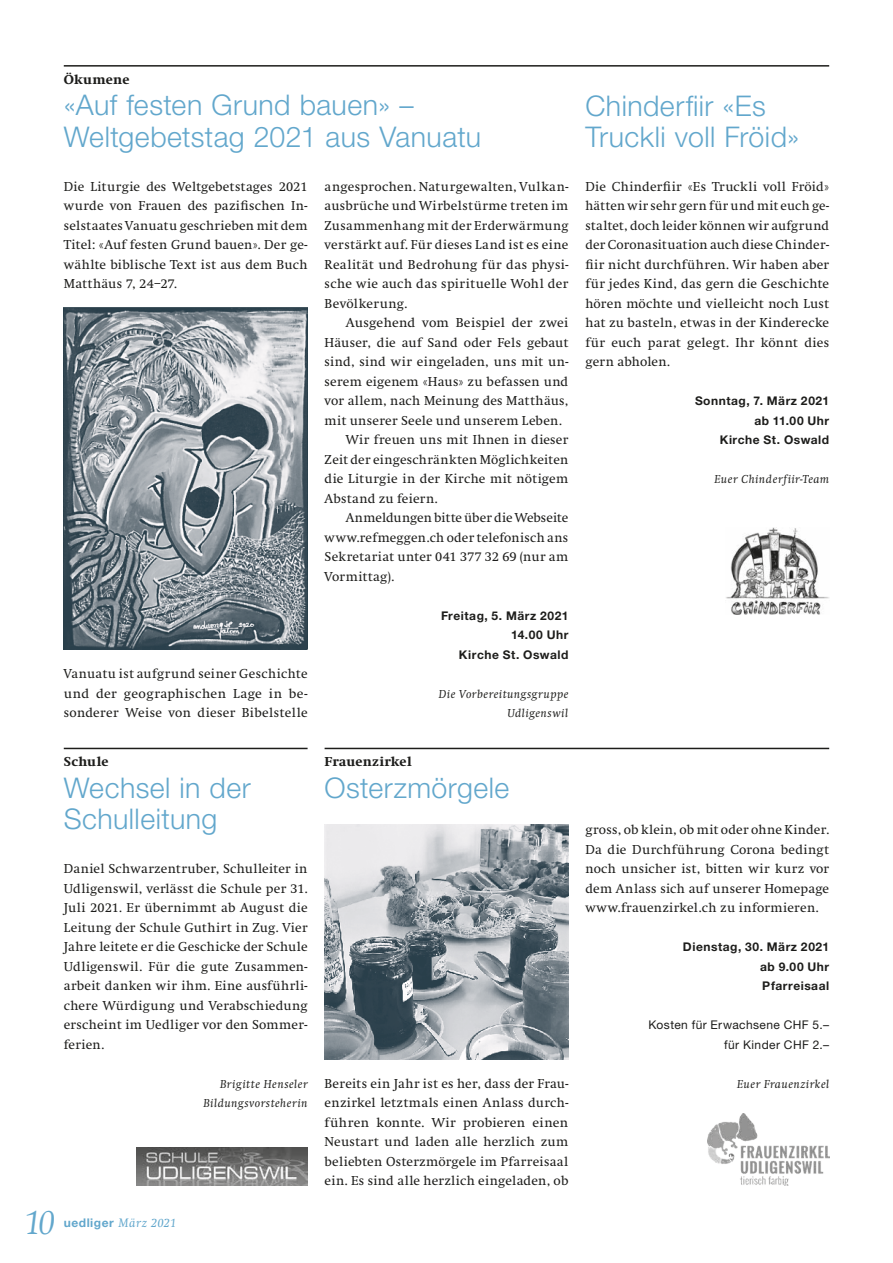
<style>
.page{position:relative;width:893px;height:1263px;background:#fff}
.page>*{position:absolute;margin:0;border:0;box-sizing:border-box;transform-origin:0 0}
.t1{font:italic 300 36px "Swift";color:#62a7cc}
.t2{font:300 28.5px/31.5px "Helvetica Neue";letter-spacing:.015em;color:#62a7cc}
.t3{font:13.5px/19.5px "Swift";letter-spacing:.02em;color:#1d1d1b;text-align:justify}
.t4{font:13.5px "Swift";color:#1d1d1b}
.t5{font:800 13.5px "Swift";letter-spacing:.02em;color:#1d1d1b}
.t6{font:700 12px/19.5px "Helvetica Neue";letter-spacing:.045em;color:#1d1d1b;text-align:right}
.t7{font:italic 12px/19.5px "Swift";letter-spacing:.045em;color:#1d1d1b;text-align:right}
.t8{font:12px/19.5px "Helvetica Neue";letter-spacing:.035em;color:#1d1d1b;text-align:right}
.t9{font:700 12px "Helvetica Neue";letter-spacing:.045em;color:#62a7cc}
.s1{font-family:"Swift";font-weight:400;font-style:italic;font-size:12.75px}
</style>
<div class="page">
<hr style="left:325px;top:748px;width:504px;height:1px;background:#1d1d1b">
<img style="left:325px;top:824px;width:243px;height:236px">
<hr style="left:64px;top:65px;width:765px;height:2px;background:#1d1d1b">
<img style="left:64px;top:308px;width:244px;height:341px">
<img style="left:726px;top:527px;width:103px;height:87px">
<hr style="left:64px;top:748px;width:244px;height:1px;background:#1d1d1b">
<img style="left:137px;top:1148px;width:171px;height:37px">
<img style="left:707px;top:1113px;width:122px;height:72px">
<p class="t5" style="left:64px;top:72px;width:67px">Ökumene</p>
<h2 class="t2" style="left:64px;top:89px;width:419px">«Auf festen Grund bauen» –<br>Weltgebetstag 2021 aus Vanuatu</h2>
<p class="t3" style="left:64px;top:177px;width:245px">Die Liturgie des Weltgebetstages 2021 wurde von Frauen des pazifischen In&shy;selstaates Vanuatu geschrieben mit dem Titel: «Auf festen Grund bauen». Der ge&shy;wählte biblische Text ist aus dem Buch Matthäus 7, 24–27.</p>
<p class="t3" style="left:64px;top:664px;width:245px">Vanuatu ist aufgrund seiner Geschichte und der geographischen Lage in be&shy;sonderer Weise von dieser Bibelstelle</p>
<p class="t5" style="left:64px;top:754px;width:46px">Schule</p>
<h2 class="t2" style="left:64px;top:771px;width:189px">Wechsel in der<br>Schulleitung</h2>
<p class="t3" style="left:64px;top:859px;width:245px">Daniel Schwarzentruber, Schulleiter in Udligenswil, verlässt die Schule per 31.<br>Juli 2021. Er übernimmt ab August die Leitung der Schule Guthirt in Zug. Vier Jahre leitete er die Geschicke der Schule Udligenswil. Für die gute Zusammen&shy;arbeit danken wir ihm. Eine ausführli&shy;chere Würdigung und Verabschiedung erscheint im Uedliger vor den Sommer&shy;ferien.</p>
<p class="t7" style="left:203px;top:1074px;width:106px">Brigitte Henseler<br>Bildungsvorsteherin</p>
<h1 class="t1" style="left:25px;top:1202px;width:32px">10</h1>
<p class="t9" style="left:64px;top:1215px;width:114px">uedliger <span class="s1">März 2021</span></p>
<p class="t3" style="left:325px;top:177px;width:245px">angesprochen. Naturgewalten, Vulkan&shy;ausbrüche und Wirbelstürme treten im Zusammenhang mit der Erderwärmung verstärkt auf. Für dieses Land ist es eine Realität und Bedrohung für das physi&shy;sche wie auch das spirituelle Wohl der Bevölkerung.</p>
<p class="t3" style="left:346px;top:313px;width:224px">Ausgehend vom Beispiel der zwei</p>
<p class="t3" style="left:325px;top:333px;width:245px">Häuser, die auf Sand oder Fels gebaut</p>
<p class="t3" style="left:325px;top:352px;width:245px">sind, sind wir eingeladen, uns mit un-</p>
<p class="t3" style="left:325px;top:372px;width:245px">serem eigenem «Haus» zu befassen und</p>
<p class="t3" style="left:325px;top:391px;width:245px">vor allem, nach Meinung des Matthäus,</p>
<p class="t3" style="left:325px;top:411px;width:239px">mit unserer Seele und unserem Leben.</p>
<p class="t3" style="left:346px;top:430px;width:224px">Wir freuen uns mit Ihnen in dieser</p>
<p class="t3" style="left:325px;top:450px;width:245px">Zeit der eingeschränkten Möglichkeiten</p>
<p class="t3" style="left:325px;top:469px;width:245px">die Liturgie in der Kirche mit nötigem</p>
<p class="t3" style="left:325px;top:489px;width:115px">Abstand zu feiern.</p>
<p class="t4" style="left:346px;top:510px;width:224px">Anmeldungen bitte über die Webseite</p>
<p class="t3" style="left:325px;top:528px;width:245px">www.refmeggen.ch oder telefonisch ans</p>
<p class="t3" style="left:325px;top:547px;width:245px">Sekretariat unter 041 377 32 69 (nur am</p>
<p class="t3" style="left:325px;top:567px;width:71px">Vormittag).</p>
<p class="t6" style="left:441px;top:605px;width:129px">Freitag, 5. März 2021<br>14.00 Uhr<br>Kirche St. Oswald</p>
<p class="t7" style="left:439px;top:684px;width:131px">Die Vorbereitungsgruppe<br>Udligenswil</p>
<p class="t5" style="left:325px;top:754px;width:89px">Frauenzirkel</p>
<h2 class="t2" style="left:325px;top:771px;width:186px">Osterzmörgele</h2>
<p class="t3" style="left:325px;top:1074px;width:245px">Bereits ein Jahr ist es her, dass der Frau&shy;enzirkel letztmals einen Anlass durch&shy;führen konnte. Wir probieren einen Neustart und laden alle herzlich zum beliebten Osterzmörgele im Pfarreisaal ein. Es sind alle herzlich eingeladen, ob</p>
<h2 class="t2" style="left:585px;top:89px;width:215px">Chinderfiir «Es<br>Truckli voll Fröid»</h2>
<p class="t3" style="left:585px;top:177px;width:245px">Die Chinderfiir «Es Truckli voll Fröid» hätten wir sehr gern für und mit euch ge&shy;staltet, doch leider können wir aufgrund der Coronasituation auch diese Chinder&shy;fiir nicht durchführen. Wir haben aber für jedes Kind, das gern die Geschichte hören möchte und vielleicht noch Lust hat zu basteln, etwas in der Kinderecke für euch parat gelegt. Ihr könnt dies gern abholen.</p>
<p class="t6" style="left:695px;top:391px;width:136px">Sonntag, 7. März 2021 ab 11.00 Uhr<br>Kirche St. Oswald</p>
<p class="t7" style="left:714px;top:470px;width:116px">Euer Chinderfiir-Team</p>
<p class="t3" style="left:585px;top:820px;width:245px">gross, ob klein, ob mit oder ohne Kinder.<br>Da die Durchführung Corona bedingt noch unsicher ist, bitten wir kurz vor dem Anlass sich auf unserer Homepage www.frauenzirkel.ch zu informieren.</p>
<p class="t6" style="left:760px;top:937px;width:71px;text-align:justify;text-indent:-77px">Dienstag, 30. März 2021 ab 9.00 Uhr Pfarreisaal</p>
<p class="t8" style="left:648px;top:1015px;width:182px">Kosten für Erwachsene CHF 5.– für Kinder CHF 2.–</p>
<p class="t7" style="left:737px;top:1074px;width:94px">Euer Frauenzirkel</p>
</div>
